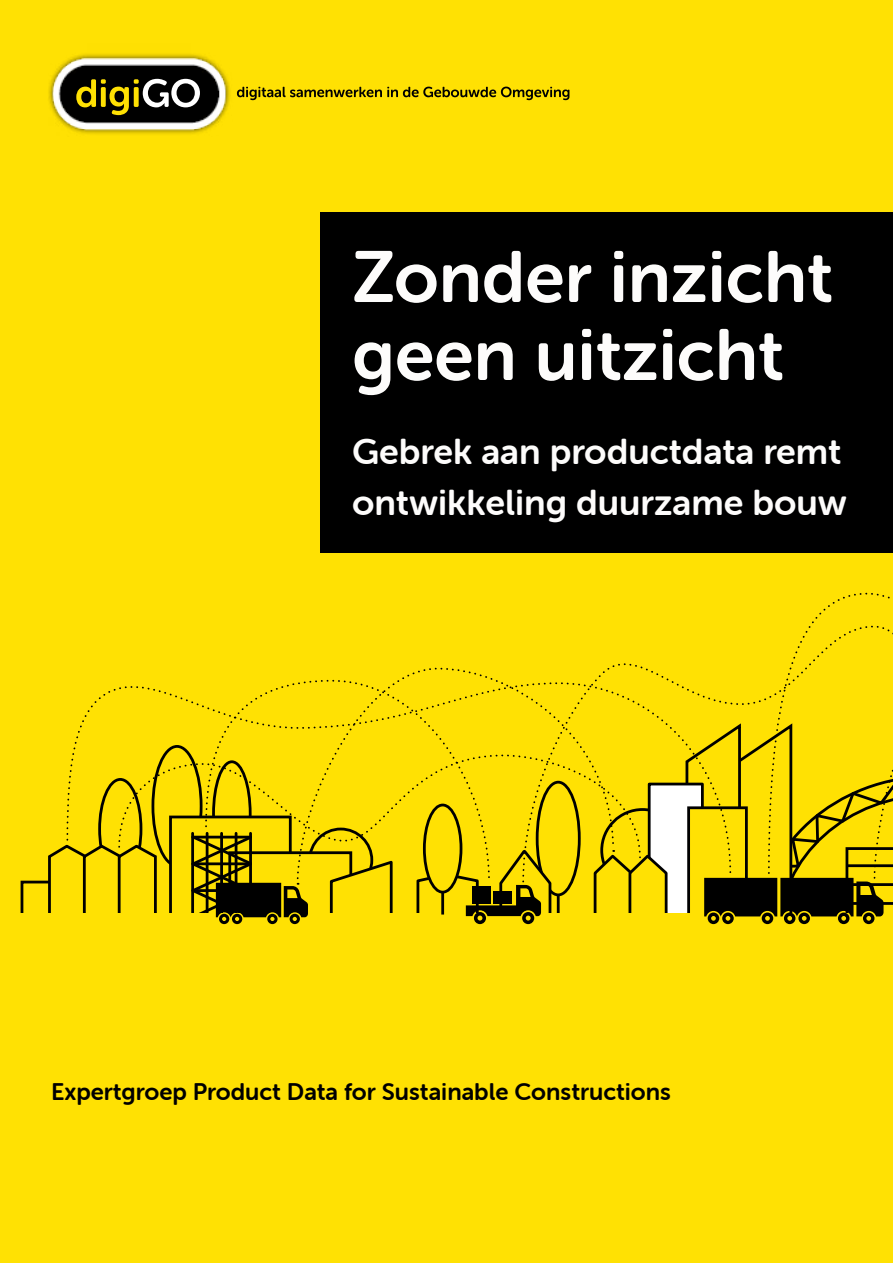
<style>
.page{position:relative;width:893px;height:1263px;background:#ffe103}
.page>*{position:absolute;margin:0;border:0;box-sizing:border-box;transform-origin:0 0}
.t1{font:72px/78px "Museo Sans Rounded 700";color:#fdfcfb}
.t2{font:36px/51px "Museo Sans Rounded 700";color:#fdfcfb}
.t3{font:24px "Museo Sans Rounded 700";color:#000}
</style>
<div class="page">
<hr style="left:557px;top:886px;width:3px;height:29px;background:#000">
<svg style="left:537px;top:782px;width:42px;height:113px"></svg>
<div style="left:649px;top:784px;width:53px;height:134px;background:#fff"></div>
<div style="left:21px;top:881px;width:93px;height:38px;border:3px solid #000"></div>
<svg style="left:47px;top:845px;width:110px;height:68px"></svg>
<svg style="left:329px;top:884px;width:64px;height:29px"></svg>
<div style="left:7px;top:913px;width:886px;height:27px;background:#ffe103"></div>
<svg style="left:416px;top:880px;width:137px;height:44px"></svg>
<div style="left:472px;top:886px;width:18px;height:17px;background:#000"></div>
<div style="left:493px;top:891px;width:18px;height:12px;background:#000"></div>
<svg style="left:191px;top:876px;width:117px;height:48px"></svg>
<svg style="left:593px;top:883px;width:75px;height:30px"></svg>
<svg style="left:204px;top:876px;width:287px;height:8px"></svg>
<svg style="left:66px;top:676px;width:454px;height:200px"></svg>
<svg style="left:521px;top:663px;width:163px;height:220px"></svg>
<svg style="left:117px;top:753px;width:525px;height:106px"></svg>
<svg style="left:684px;top:592px;width:209px;height:333px"></svg>
<img style="left:48px;top:54px;width:522px;height:80px">
<svg style="left:76px;top:79px;width:124px;height:36px"></svg>
<svg style="left:237px;top:87px;width:332px;height:13px"></svg>
<div style="left:321px;top:213px;width:572px;height:340px;background:#000"></div>
<h1 class="t1" style="left:352px;top:238px;width:482px">Zonder inzicht geen uitzicht</h1>
<h2 class="t2" style="left:352px;top:426px;width:496px">Gebrek aan productdata remt ontwikkeling duurzame bouw</h2>
<p class="t3" style="left:51px;top:1078px;width:621px">Expertgroep Product Data for Sustainable Constructions</p>
</div>
